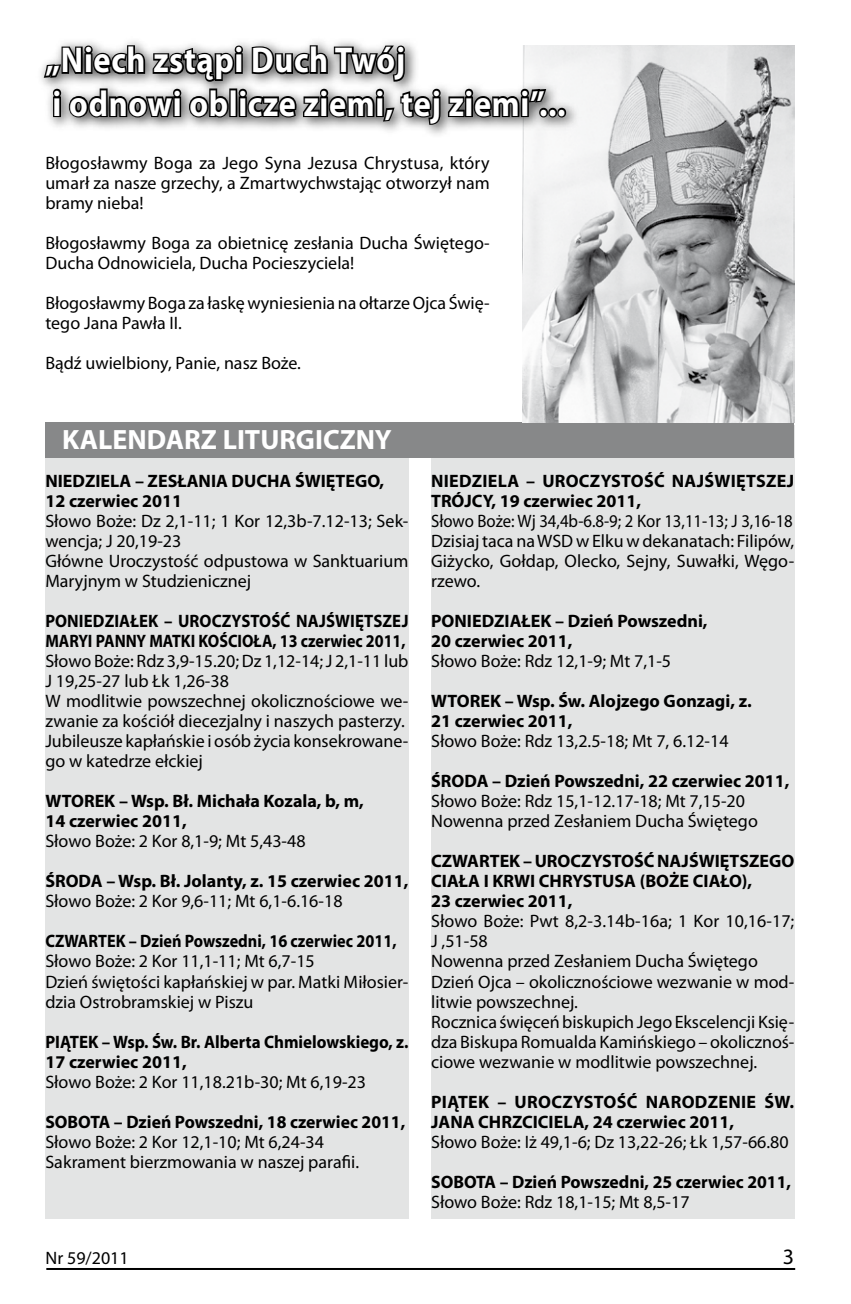
<style>
.page{position:relative;width:851px;height:1304px;background:#fff}
.page>*{position:absolute;margin:0;border:0;box-sizing:border-box;transform-origin:0 0}
.t1{font:700 36px/43.2px "Myriad Pro";letter-spacing:.02em;color:#fff;scale:.9 1}
.t2{font:700 28px "Myriad Pro";color:#fff}
.t3{font:18px/20px "Myriad Pro";color:#000}
.t4{font:700 18px/20px "Myriad Pro";color:#000}
.t5{font:18px/20px "Myriad Pro";color:#000;text-align:justify;scale:.93 1}
.t6{font:700 18px/20px "Myriad Pro";color:#000;scale:.93 1}
.t7{font:700 18px/20px "Myriad Pro";color:#000;scale:.94 1}
.t8{font:700 18px "Myriad Pro";color:#000;scale:.9 1}
</style>
<div class="page">
<hr style="left:46px;top:1268px;width:749px;height:2px;background:#000">
<div style="left:431px;top:425px;width:363px;height:794px;background:#e3e4e4"></div>
<div style="left:45px;top:425px;width:363px;height:794px;background:#e3e4e4"></div>
<div style="left:370px;top:423px;width:424px;height:35px;background:#878889"></div>
<div style="left:45px;top:422px;width:363px;height:36px;background:#878889"></div>
<img style="left:522px;top:45px;width:272px;height:377px">
<div style="left:36px;top:36px;width:545px;height:104px;background:#000;opacity:.75"></div>
<div style="left:235px;top:53px;width:8px;height:21px;border:3px solid #000"></div>
<div style="left:235px;top:46px;width:8px;height:8px;border:3px solid #000;border-radius:50%"></div>
<svg style="left:42px;top:36px;width:193px;height:104px"></svg>
<div style="left:229px;top:88px;width:8px;height:29px;border:3px solid #000"></div>
<div style="left:239px;top:96px;width:8px;height:21px;border:3px solid #000"></div>
<div style="left:239px;top:89px;width:8px;height:8px;border:3px solid #000;border-radius:50%"></div>
<svg style="left:246px;top:36px;width:220px;height:104px"></svg>
<div style="left:465px;top:96px;width:8px;height:21px;border:3px solid #000"></div>
<div style="left:465px;top:89px;width:8px;height:8px;border:3px solid #000;border-radius:50%"></div>
<svg style="left:472px;top:95px;width:48px;height:45px"></svg>
<div style="left:521px;top:96px;width:7px;height:21px;border:3px solid #000"></div>
<div style="left:520px;top:89px;width:9px;height:8px;border:3px solid #000;border-radius:50%"></div>
<svg style="left:526px;top:87px;width:22px;height:17px"></svg>
<div style="left:539px;top:108px;width:9px;height:9px;border:3px solid #000;border-radius:50%"></div>
<div style="left:548px;top:108px;width:9px;height:9px;border:3px solid #000;border-radius:50%"></div>
<div style="left:557px;top:108px;width:9px;height:9px;border:3px solid #000;border-radius:50%"></div>
<h1 class="t1" style="left:45px;top:37px;width:579px">„Niech zstąpi Duch Twój<br>i odnowi oblicze ziemi, tej ziemi”...</h1>
<p class="t3" style="left:45px;top:153px;width:446px;text-align:justify">Błogosławmy Boga za Jego Syna Jezusa Chrystusa, który umarł za nasze grzechy, a Zmartwychwstając otworzył nam bramy nieba!</p>
<p class="t3" style="left:45px;top:233px;width:446px">Błogosławmy Boga za obietnicę zesłania Ducha Świętego-<br>Ducha Odnowiciela, Ducha Pocieszyciela!</p>
<p class="t3" style="left:45px;top:293px;width:446px">Błogosławmy Boga za łaskę wyniesienia na ołtarze Ojca Świę&shy;tego Jana Pawła II.</p>
<p class="t3" style="left:45px;top:353px;width:257px">Bądź uwielbiony, Panie, nasz Boże.</p>
<h2 class="t2" style="left:62px;top:421px;width:331px">KALENDARZ LITURGICZNY</h2>
<p class="t4" style="left:45px;top:471px;width:340px">NIEDZIELA – ZESŁANIA DUCHA ŚWIĘTEGO,<br>12 czerwiec 2011</p>
<p class="t3" style="left:45px;top:511px;width:364px">Słowo Boże: Dz 2,1-11; 1 Kor 12,3b-7.12-13; Sek&shy;wencja; J 20,19-23<br>Główne Uroczystość odpustowa w Sanktuarium Maryjnym w Studzienicznej</p>
<p class="t6" style="left:45px;top:611px;width:392px">PONIEDZIAŁEK – UROCZYSTOŚĆ NAJŚWIĘTSZEJ<br>MARYI PANNY MATKI KOŚCIOŁA, 13 czerwiec 2011,</p>
<p class="t3" style="left:45px;top:651px;width:364px">Słowo Boże: Rdz 3,9-15.20; Dz 1,12-14; J 2,1-11 lub J 19,25-27 lub Łk 1,26-38<br>W modlitwie powszechnej okolicznościowe we&shy;zwanie za kościół diecezjalny i naszych pasterzy.<br>Jubileusze kapłańskie i osób życia konsekrowane&shy;go w katedrze ełckiej</p>
<p class="t4" style="left:45px;top:791px;width:320px">WTOREK – Wsp. Bł. Michała Kozala, b, m,<br>14 czerwiec 2011,</p>
<p class="t3" style="left:45px;top:831px;width:262px">Słowo Boże: 2 Kor 8,1-9; Mt 5,43-48</p>
<p class="t4" style="left:45px;top:871px;width:364px">ŚRODA – Wsp. Bł. Jolanty, z. 15 czerwiec 2011,</p>
<p class="t3" style="left:45px;top:891px;width:298px">Słowo Boże: 2 Kor 9,6-11; Mt 6,1-6.16-18</p>
<p class="t8" style="left:45px;top:930px;width:391px">CZWARTEK – Dzień Powszedni, 16 czerwiec 2011,</p>
<p class="t3" style="left:45px;top:951px;width:364px">Słowo Boże: 2 Kor 11,1-11; Mt 6,7-15<br>Dzień świętości kapłańskiej w par. Matki Miłosier&shy;dzia Ostrobramskiej w Piszu</p>
<p class="t7" style="left:45px;top:1031px;width:388px">PIĄTEK – Wsp. Św. Br. Alberta Chmielowskiego, z.<br>17 czerwiec 2011,</p>
<p class="t3" style="left:45px;top:1071px;width:322px">Słowo Boże: 2 Kor 11,18.21b-30; Mt 6,19-23</p>
<p class="t4" style="left:45px;top:1111px;width:361px">SOBOTA – Dzień Powszedni, 18 czerwiec 2011,</p>
<p class="t3" style="left:45px;top:1131px;width:315px">Słowo Boże: 2 Kor 12,1-10; Mt 6,24-34<br>Sakrament bierzmowania w naszej parafii.</p>
<p class="t3" style="left:45px;top:1248px;width:85px">Nr 59/2011</p>
<p class="t4" style="left:431px;top:471px;width:364px">NIEDZIELA – UROCZYSTOŚĆ NAJŚWIĘTSZEJ<br>TRÓJCY, 19 czerwiec 2011,</p>
<p class="t5" style="left:431px;top:511px;width:392px">Słowo Boże: Wj 34,4b-6.8-9; 2 Kor 13,11-13; J 3,16-18<br>Dzisiaj taca na WSD w Elku w dekanatach: Filipów, Giżycko, Gołdap, Olecko, Sejny, Suwałki, Węgo&shy;rzewo.</p>
<p class="t4" style="left:431px;top:611px;width:278px">PONIEDZIAŁEK – Dzień Powszedni,<br>20 czerwiec 2011,</p>
<p class="t3" style="left:431px;top:651px;width:241px">Słowo Boże: Rdz 12,1-9; Mt 7,1-5</p>
<p class="t4" style="left:431px;top:691px;width:322px">WTOREK – Wsp. Św. Alojzego Gonzagi, z.<br>21 czerwiec 2011,</p>
<p class="t3" style="left:431px;top:731px;width:299px">Słowo Boże: Rdz 13,2.5-18; Mt 7, 6.12-14</p>
<p class="t4" style="left:431px;top:771px;width:360px">ŚRODA – Dzień Powszedni, 22 czerwiec 2011,</p>
<p class="t3" style="left:431px;top:791px;width:328px">Słowo Boże: Rdz 15,1-12.17-18; Mt 7,15-20<br>Nowenna przed Zesłaniem Ducha Świętego</p>
<p class="t4" style="left:431px;top:851px;width:364px">CZWARTEK – UROCZYSTOŚĆ NAJŚWIĘTSZEGO<br>CIAŁA I KRWI CHRYSTUSA (BOŻE CIAŁO),<br>23 czerwiec 2011,</p>
<p class="t3" style="left:431px;top:911px;width:364px">Słowo Boże: Pwt 8,2-3.14b-16a; 1 Kor 10,16-17; J ,51-58<br>Nowenna przed Zesłaniem Ducha Świętego Dzień Ojca – okolicznościowe wezwanie w mod&shy;litwie powszechnej.<br>Rocznica święceń biskupich Jego Ekscelencji Księ&shy;dza Biskupa Romualda Kamińskiego – okolicznoś&shy;ciowe wezwanie w modlitwie powszechnej.</p>
<p class="t4" style="left:431px;top:1091px;width:364px">PIĄTEK – UROCZYSTOŚĆ NARODZENIE ŚW.<br>JANA CHRZCICIELA, 24 czerwiec 2011,</p>
<p class="t3" style="left:431px;top:1131px;width:359px">Słowo Boże: Iż 49,1-6; Dz 13,22-26; Łk 1,57-66.80</p>
<p class="t4" style="left:431px;top:1171px;width:361px">SOBOTA – Dzień Powszedni, 25 czerwiec 2011,</p>
<p class="t3" style="left:431px;top:1191px;width:260px">Słowo Boże: Rdz 18,1-15; Mt 8,5-17</p>
</div>
